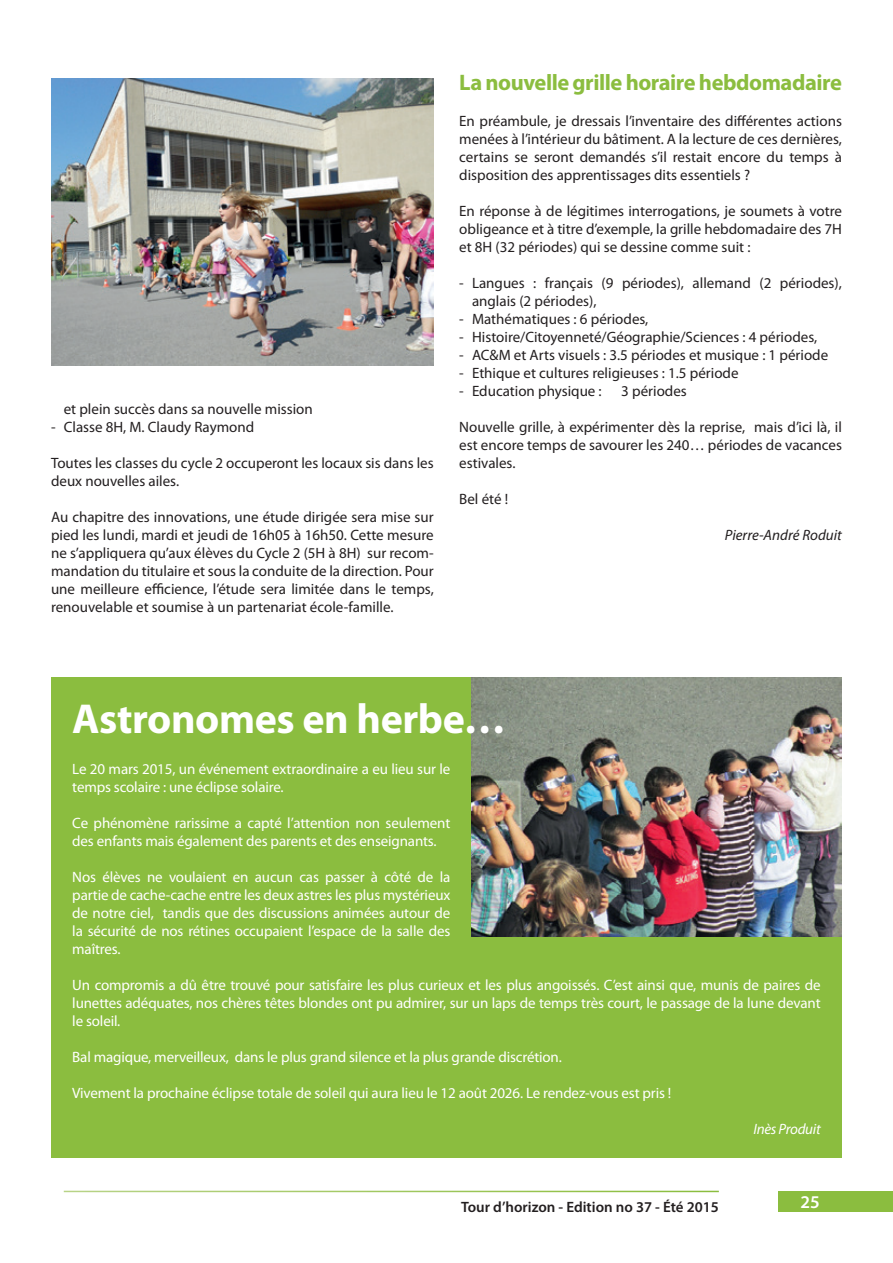
<style>
.page{position:relative;width:893px;height:1263px;background:#fff}
.page>*{position:absolute;margin:0;border:0;box-sizing:border-box;transform-origin:0 0}
.t1{font:700 42px "Myriad Pro";letter-spacing:-.01em;color:#fff}
.t2{font:700 22.5px "Myriad Pro";letter-spacing:-.02em;color:#8bbd3f}
.t3{font:600 18px "Myriad Pro";color:#fff}
.t4{font:15px/18px "Myriad Pro";color:#231f20;text-align:justify}
.t5{font:15px/18px "Myriad Pro";letter-spacing:-.01em;color:#fff}
.t6{font:600 15px "Myriad Pro";color:#231f20}
.t7{font:italic 15px "Myriad Pro";color:#231f20}
.t8{font:italic 15px "Myriad Pro";letter-spacing:-.02em;color:#fff}
</style>
<div class="page">
<div style="left:51px;top:677px;width:791px;height:480px;background:#8bbd3f"></div>
<div style="left:778px;top:1191px;width:115px;height:20px;background:#8bbd3f"></div>
<img style="left:51px;top:79px;width:383px;height:287px">
<img style="left:472px;top:677px;width:370px;height:260px">
<p class="t4" style="left:64px;top:400px;width:250px">et plein succès dans sa nouvelle mission</p>
<p class="t4" style="left:51px;top:418px;width:205px">- Classe 8H, M. Claudy Raymond</p>
<p class="t4" style="left:51px;top:454px;width:384px">Toutes les classes du cycle 2 occuperont les locaux sis dans les deux nouvelles ailes.</p>
<p class="t4" style="left:51px;top:508px;width:384px">Au chapitre des innovations, une étude dirigée sera mise sur pied les lundi, mardi et jeudi de 16h05 à 16h50. Cette mesure ne s’appliquera qu’aux élèves du Cycle 2 (5H à 8H) sur recom&shy;mandation du titulaire et sous la conduite de la direction. Pour une meilleure efficience, l’étude sera limitée dans le temps, renouvelable et soumise à un partenariat école-famille.</p>
<h2 class="t2" style="left:459px;top:68px;width:384px">La nouvelle grille horaire hebdomadaire</h2>
<p class="t4" style="left:459px;top:112px;width:384px">En préambule, je dressais l’inventaire des différentes actions menées à l’intérieur du bâtiment. A la lecture de ces dernières, certains se seront demandés s’il restait encore du temps à disposition des apprentissages dits essentiels ?</p>
<p class="t4" style="left:459px;top:202px;width:384px">En réponse à de légitimes interrogations, je soumets à votre obligeance et à titre d’exemple, la grille hebdomadaire des 7H et 8H (32 périodes) qui se dessine comme suit :</p>
<p class="t4" style="left:472px;top:274px;width:371px;text-indent:-13px">- Langues : français (9 périodes), allemand (2 périodes), anglais (2 périodes),</p>
<p class="t4" style="left:459px;top:310px;width:191px">- Mathématiques : 6 périodes,</p>
<p class="t4" style="left:459px;top:328px;width:359px">- Histoire/Citoyenneté/Géographie/Sciences : 4 périodes,</p>
<p class="t4" style="left:459px;top:346px;width:370px">- AC&amp;M et Arts visuels : 3.5 périodes et musique : 1 période</p>
<p class="t4" style="left:459px;top:364px;width:281px">- Ethique et cultures religieuses : 1.5 période</p>
<p class="t4" style="left:459px;top:382px;width:144px">- Education physique :</p>
<p class="t4" style="left:621px;top:382px;width:67px">3 périodes</p>
<p class="t4" style="left:459px;top:418px;width:384px">Nouvelle grille, à expérimenter dès la reprise, mais d’ici là, il est encore temps de savourer les 240… périodes de vacances estivales.</p>
<p class="t4" style="left:459px;top:490px;width:50px">Bel été !</p>
<p class="t7" style="left:725px;top:526px;width:118px">Pierre-André Roduit</p>
<h1 class="t1" style="left:72px;top:692px;width:435px">Astronomes en herbe…</h1>
<p class="t5" style="left:72px;top:760px;width:380px">Le 20 mars 2015, un événement extraordinaire a eu lieu sur le temps scolaire : une éclipse solaire.</p>
<p class="t5" style="left:72px;top:814px;width:380px">Ce phénomène rarissime a capté l’attention non seulement des enfants mais également des parents et des enseignants.</p>
<p class="t5" style="left:72px;top:868px;width:380px;text-align:justify">Nos élèves ne voulaient en aucun cas passer à côté de la partie de cache-cache entre les deux astres les plus mystérieux de notre ciel, tandis que des discussions animées autour de la sécurité de nos rétines occupaient l’espace de la salle des maîtres.</p>
<p class="t5" style="left:72px;top:976px;width:750px;text-align:justify">Un compromis a dû être trouvé pour satisfaire les plus curieux et les plus angoissés. C’est ainsi que, munis de paires de lunettes adéquates, nos chères têtes blondes ont pu admirer, sur un laps de temps très court, le passage de la lune devant le soleil.</p>
<p class="t5" style="left:72px;top:1048px;width:490px">Bal magique, merveilleux, dans le plus grand silence et la plus grande discrétion.</p>
<p class="t5" style="left:72px;top:1084px;width:601px">Vivement la prochaine éclipse totale de soleil qui aura lieu le 12 août 2026. Le rendez-vous est pris !</p>
<p class="t8" style="left:753px;top:1120px;width:69px">Inès Produit</p>
<p class="t6" style="left:461px;top:1197px;width:259px">Tour d’horizon - Edition no 37 - Été 2015</p>
<p class="t3" style="left:800px;top:1190px;width:21px">25</p>
</div>
